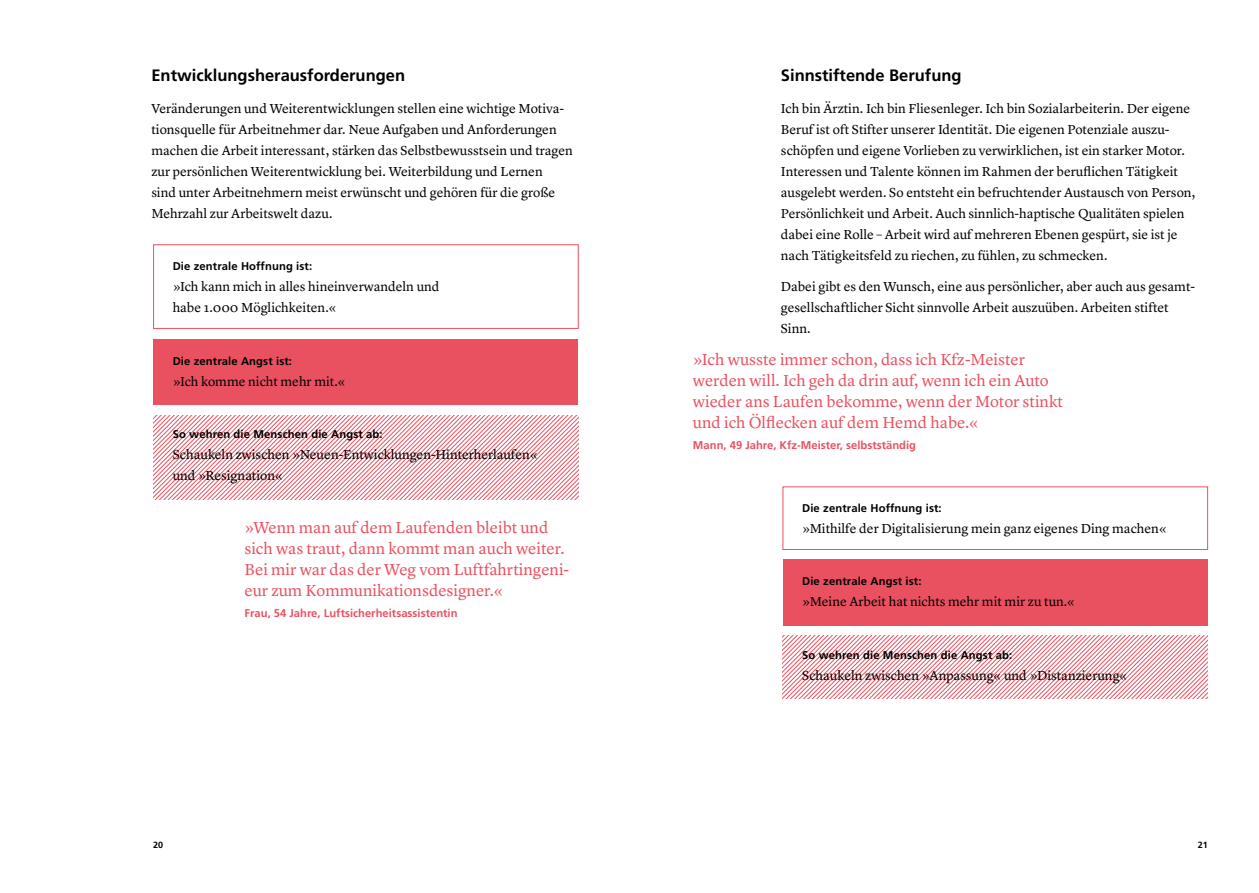
<style>
.page{position:relative;width:1259px;height:893px;background:#fff}
.page>*{position:absolute;margin:0;border:0;box-sizing:border-box;transform-origin:0 0}
.t1{font:16.5px/21px "Lyon Text";color:#ea5160}
.t2{font:700 16.5px "Frutiger LT Std";color:#000}
.t3{font:13.5px/21px "Lyon Text";color:#000}
.t4{font:700 11.25px "Frutiger LT Std";letter-spacing:.01em;color:#000}
.t5{font:700 11.25px "Frutiger LT Std";color:#ea5160}
.t6{font:700 9px "Frutiger LT Std";color:#000}
</style>
<div class="page">
<div style="left:782px;top:487px;width:425px;height:63px;border:1px solid #ea5160"></div>
<div style="left:783px;top:559px;width:424px;height:66px;background:#ea5160"></div>
<svg style="left:782px;top:635px;width:426px;height:64px"></svg>
<div style="left:153px;top:245px;width:425px;height:84px;border:1px solid #ea5160"></div>
<div style="left:153px;top:339px;width:425px;height:66px;background:#ea5160"></div>
<svg style="left:153px;top:415px;width:425px;height:84px"></svg>
<p class="t2" style="left:151px;top:66px;width:255px">Entwicklungsherausforderungen</p>
<p class="t3" style="left:151px;top:96px;width:423px">Veränderungen und Weiterentwicklungen stellen eine wichtige Motiva&shy;tionsquelle für Arbeitnehmer dar. Neue Aufgaben und Anforderungen machen die Arbeit interessant, stärken das Selbstbewusstsein und tragen zur persönlichen Weiterentwicklung bei. Weiterbildung und Lernen<br>sind unter Arbeitnehmern meist erwünscht und gehören für die große Mehrzahl zur Arbeitswelt dazu.</p>
<p class="t4" style="left:173px;top:259px;width:141px">Die zentrale Hoffnung ist:</p>
<p class="t3" style="left:173px;top:275px;width:268px">»Ich kann mich in alles hineinverwandeln und habe 1.000 Möglichkeiten.«</p>
<p class="t4" style="left:173px;top:354px;width:121px">Die zentrale Angst ist:</p>
<p class="t3" style="left:173px;top:369px;width:175px">»Ich komme nicht mehr mit.«</p>
<p class="t4" style="left:173px;top:427px;width:212px">So wehren die Menschen die Angst ab:</p>
<p class="t3" style="left:173px;top:443px;width:367px">Schaukeln zwischen »Neuen-Entwicklungen-Hinterherlaufen« und »Resignation«</p>
<p class="t1" style="left:244px;top:515px;width:326px">»Wenn man auf dem Laufenden bleibt und sich was traut, dann kommt man auch weiter.<br>Bei mir war das der Weg vom Luftfahrtingeni&shy;eur zum Kommunikationsdesigner.«</p>
<p class="t5" style="left:244px;top:606px;width:214px">Frau, 54 Jahre, Luftsicherheitsassistentin</p>
<p class="t2" style="left:781px;top:66px;width:182px">Sinnstiftende Berufung</p>
<p class="t3" style="left:781px;top:96px;width:416px">Ich bin Ärztin. Ich bin Fliesenleger. Ich bin Sozialarbeiterin. Der eigene Beruf ist oft Stifter unserer Identität. Die eigenen Potenziale auszu&shy;schöpfen und eigene Vorlieben zu verwirklichen, ist ein starker Motor.<br>Interessen und Talente können im Rahmen der beruflichen Tätigkeit ausgelebt werden. So entsteht ein befruchtender Austausch von Person, Persönlichkeit und Arbeit. Auch sinnlich-haptische Qualitäten spielen dabei eine Rolle – Arbeit wird auf mehreren Ebenen gespürt, sie ist je nach Tätigkeitsfeld zu riechen, zu fühlen, zu schmecken.</p>
<p class="t3" style="left:781px;top:275px;width:415px">Dabei gibt es den Wunsch, eine aus persönlicher, aber auch aus gesamt&shy;gesellschaftlicher Sicht sinnvolle Arbeit auszuüben. Arbeiten stiftet<br>Sinn.</p>
<p class="t1" style="left:693px;top:347px;width:372px">»Ich wusste immer schon, dass ich Kfz-Meister werden will. Ich geh da drin auf, wenn ich ein Auto wieder ans Laufen bekomme, wenn der Motor stinkt und ich Ölflecken auf dem Hemd habe.«</p>
<p class="t5" style="left:693px;top:438px;width:225px">Mann, 49 Jahre, Kfz-Meister, selbstständig</p>
<p class="t4" style="left:802px;top:501px;width:141px">Die zentrale Hoffnung ist:</p>
<p class="t3" style="left:802px;top:516px;width:366px">»Mithilfe der Digitalisierung mein ganz eigenes Ding machen«</p>
<p class="t4" style="left:802px;top:574px;width:121px">Die zentrale Angst ist:</p>
<p class="t3" style="left:802px;top:590px;width:274px">»Meine Arbeit hat nichts mehr mit mir zu tun.«</p>
<p class="t4" style="left:802px;top:648px;width:212px">So wehren die Menschen die Angst ab:</p>
<p class="t3" style="left:802px;top:663px;width:327px">Schaukeln zwischen »Anpassung« und »Distanzierung«</p>
<p class="t6" style="left:153px;top:839px;width:12px">20</p>
<p class="t6" style="left:1198px;top:839px;width:12px">21</p>
</div>
